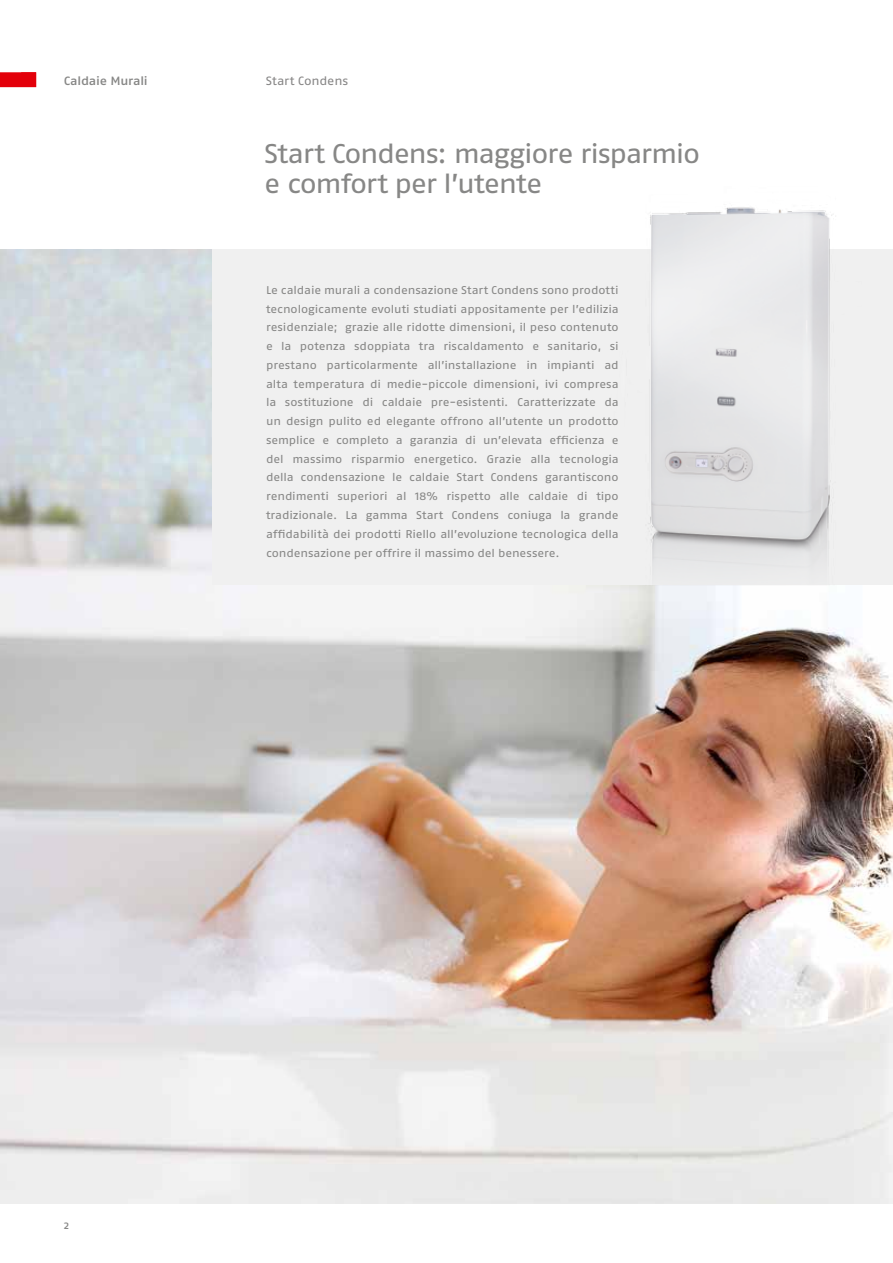
<style>
.page{position:relative;width:893px;height:1263px;background:#fff}
.page>*{position:absolute;margin:0;border:0;box-sizing:border-box;transform-origin:0 0}
.t1{font:27px/30px "Fago Ex Regular Lf";letter-spacing:-.05em;color:#878786}
.t2{font:12px "Fago Ex Med Lf";letter-spacing:-.02em;color:#878786}
.t3{font:12px "Fago Ex Regular Lf";letter-spacing:-.01em;color:#878686}
.t4{font:11.25px/18.8px "Fago Ex Regular Lf";letter-spacing:-.01em;color:#878786;text-align:justify}
.t5{font:9.75px "Fago Ex Med Lf";color:#878786}
</style>
<div class="page">
<img style="left:0;top:250px;width:893px;height:954px">
<div style="left:213px;top:250px;width:680px;height:335px;background:#f0f0f0"></div>
<img style="left:602px;top:207px;width:268px;height:362px">
<div style="left:0;top:72px;width:36px;height:15px;background:#e3000a"></div>
<p class="t2" style="left:64px;top:74px;width:85px">Caldaie Murali</p>
<p class="t3" style="left:266px;top:74px;width:84px">Start Condens</p>
<h1 class="t1" style="left:264px;top:138px;width:437px">Start Condens: maggiore risparmio e comfort per l’utente</h1>
<p class="t4" style="left:266px;top:280px;width:354px">Le caldaie murali a condensazione Start Condens sono prodotti tecnologicamente evoluti studiati appositamente per l’edilizia residenziale; grazie alle ridotte dimensioni, il peso contenuto e la potenza sdoppiata tra riscaldamento e sanitario, si prestano particolarmente all’installazione in impianti ad alta temperatura di medie-piccole dimensioni, ivi compresa la sostituzione di caldaie pre-esistenti. Caratterizzate da un design pulito ed elegante offrono all’utente un prodotto semplice e completo a garanzia di un’elevata efficienza e del massimo risparmio energetico. Grazie alla tecnologia della condensazione le caldaie Start Condens garantiscono rendimenti superiori al 18% rispetto alle caldaie di tipo tradizionale. La gamma Start Condens coniuga la grande affidabilità dei prodotti Riello all’evoluzione tecnologica della condensazione per offrire il massimo del benessere.</p>
<p class="t5" style="left:64px;top:1219px;width:7px">2</p>
</div>
